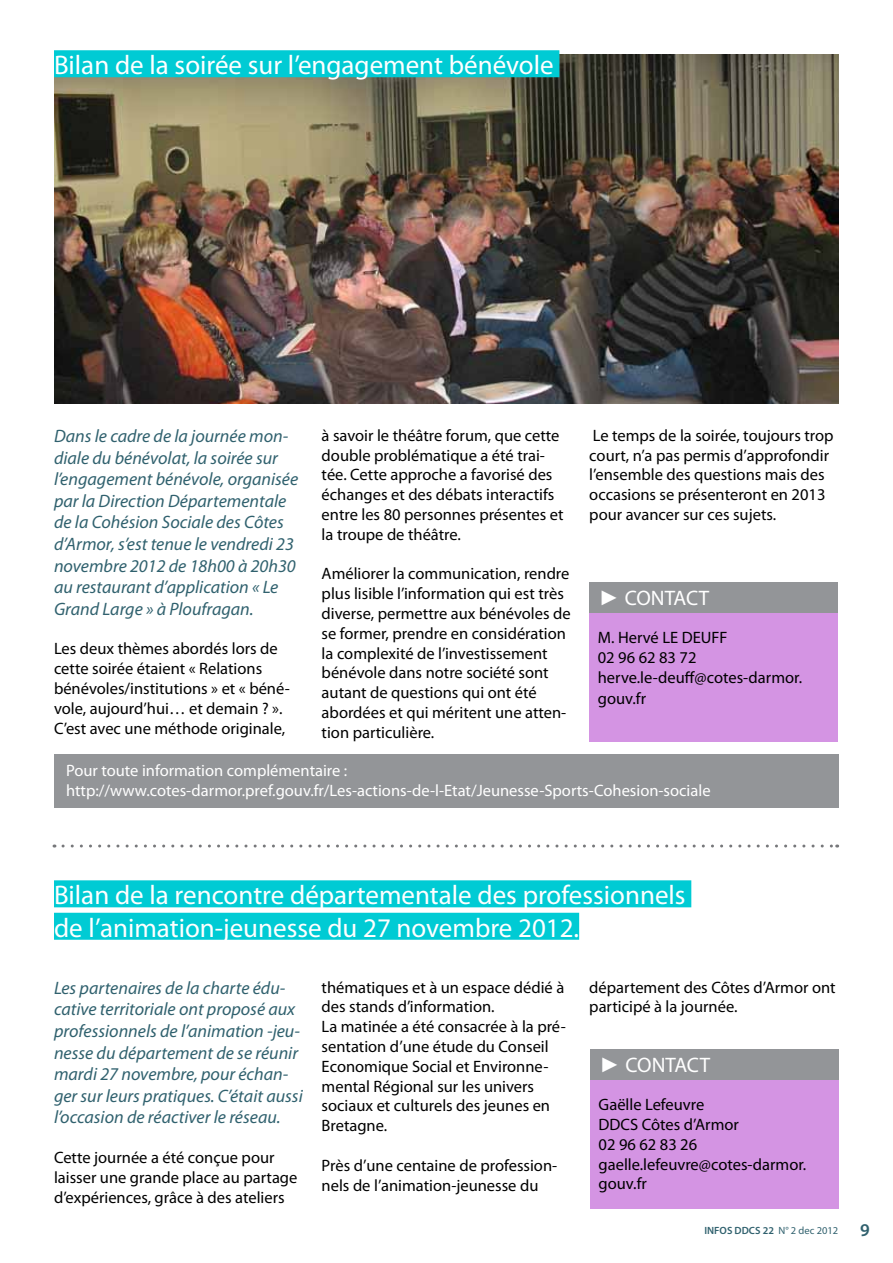
<style>
.page{position:relative;width:893px;height:1263px;background:#fff}
.page>*{position:absolute;margin:0;border:0;box-sizing:border-box;transform-origin:0 0}
.t1{font:27px/32.4px "Myriad Pro";color:#fff}
.t2{font:21px "Myriad Pro";letter-spacing:-.005em;color:#fff}
.t3{font:italic 18px/21.6px "Myriad Pro";color:#30616e}
.t4{font:16.5px/19.8px "Myriad Pro";color:#000}
.t5{font:16.5px/19.8px "Myriad Pro";color:#fff}
.t6{font:600 10.5px "Myriad Pro";color:#30616e}
.s1{font-family:"Book Antiqua"}
.s2{font-weight:400}
.s3{font-size:18px}
</style>
<div class="page">
<img style="left:54px;top:54px;width:785px;height:350px">
<div style="left:54px;top:880px;width:637px;height:27px;background:#00cbd4"></div>
<div style="left:54px;top:913px;width:525px;height:27px;background:#00cbd4"></div>
<div style="left:590px;top:1049px;width:249px;height:32px;background:#939598"></div>
<div style="left:589px;top:583px;width:249px;height:31px;background:#939598"></div>
<div style="left:590px;top:1081px;width:249px;height:128px;background:#d494e3"></div>
<div style="left:589px;top:614px;width:249px;height:128px;background:#d494e3"></div>
<div style="left:54px;top:50px;width:505px;height:27px;background:#00cbd4"></div>
<div style="left:54px;top:755px;width:784px;height:53px;background:#939598"></div>
<svg style="left:63px;top:844px;width:775px;height:3px"></svg>
<h1 class="t1" style="left:54px;top:49px;width:501px">Bilan de la soirée sur l’engagement bénévole</h1>
<p class="t3" style="left:54px;top:425px;width:246px">Dans le cadre de la journée mon&shy;diale du bénévolat, la soirée sur l’engagement bénévole, organisée par la Direction Départementale de la Cohésion Sociale des Côtes d’Armor, s’est tenue le vendredi 23 novembre 2012 de 18h00 à 20h30 au restaurant d’application « Le<br>Grand Large » à Ploufragan.</p>
<p class="t4" style="left:54px;top:639px;width:237px">Les deux thèmes abordés lors de cette soirée étaient « Relations bénévoles/institutions » et « béné&shy;vole, aujourd’hui… et demain ? ».<br>C’est avec une méthode originale,</p>
<p class="t4" style="left:322px;top:425px;width:243px">à savoir le théâtre forum, que cette double problématique a été trai&shy;tée. Cette approche a favorisé des échanges et des débats interactifs entre les 80 personnes présentes et la troupe de théâtre.</p>
<p class="t4" style="left:322px;top:564px;width:251px">Améliorer la communication, rendre plus lisible l’information qui est très diverse, permettre aux bénévoles de se former, prendre en considération la complexité de l’investissement bénévole dans notre société sont autant de questions qui ont été abordées et qui méritent une atten&shy;tion particulière.</p>
<p class="t4" style="left:589px;top:425px;width:246px">Le temps de la soirée, toujours trop court, n’a pas permis d’approfondir l’ensemble des questions mais des occasions se présenteront en 2013 pour avancer sur ces sujets.</p>
<p class="t2" style="left:599px;top:585px;width:112px"><span class="s1">►</span> CONTACT</p>
<p class="t4" style="left:598px;top:627px;width:206px">M. Hervé LE DEUFF<br>02 96 62 83 72 herve.le-deuff@cotes-darmor.</p>
<p class="t4" style="left:598px;top:689px;width:50px">gouv.fr</p>
<p class="t5" style="left:66px;top:760px;width:646px">Pour toute information complémentaire : http://www.cotes-darmor.pref.gouv.fr/Les-actions-de-l-Etat/Jeunesse-Sports-Cohesion-sociale</p>
<h1 class="t1" style="left:54px;top:879px;width:633px">Bilan de la rencontre départementale des professionnels de l’animation-jeunesse du 27 novembre 2012.</h1>
<p class="t3" style="left:54px;top:976px;width:250px">Les partenaires de la charte édu&shy;cative territoriale ont proposé aux professionnels de l’animation -jeu&shy;nesse du département de se réunir mardi 27 novembre, pour échan&shy;ger sur leurs pratiques. C’était aussi l’occasion de réactiver le réseau.</p>
<p class="t4" style="left:54px;top:1147px;width:245px">Cette journée a été conçue pour laisser une grande place au partage d’expériences, grâce à des ateliers</p>
<p class="t4" style="left:589px;top:977px;width:248px">département des Côtes d’Armor ont participé à la journée.</p>
<p class="t4" style="left:322px;top:977px;width:246px">thématiques et à un espace dédié à des stands d’information.<br>La matinée a été consacrée à la pré&shy;sentation d’une étude du Conseil<br>Economique Social et Environne&shy;mental Régional sur les univers sociaux et culturels des jeunes en<br>Bretagne.</p>
<p class="t4" style="left:322px;top:1155px;width:237px">Près d’une centaine de profession&shy;nels de l’animation-jeunesse du</p>
<p class="t2" style="left:599px;top:1052px;width:112px"><span class="s1">►</span> CONTACT</p>
<p class="t4" style="left:599px;top:1094px;width:209px">Gaëlle Lefeuvre<br>DDCS Côtes d’Armor<br>02 96 62 83 26 gaelle.lefeuvre@cotes-darmor. gouv.fr</p>
<p class="t6" style="left:704px;top:1224px;width:167px">INFOS DDCS 22 <span class="s2">N° 2 dec 2012</span> <span class="s3">9</span></p>
</div>
